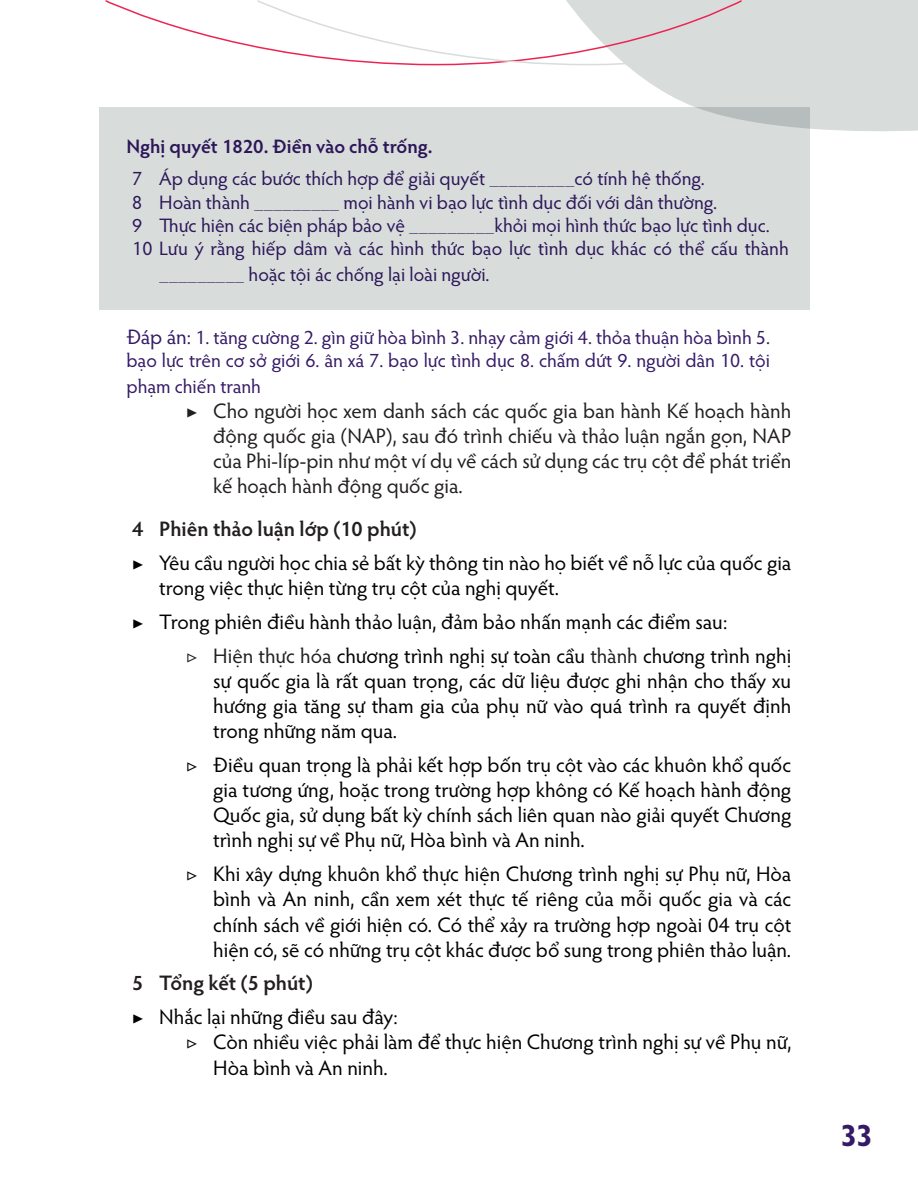
<style>
.page{position:relative;width:918px;height:1188px;background:#fff}
.page>*{position:absolute;margin:0;border:0;box-sizing:border-box;transform-origin:0 0}
.t1{font:700 31.5px "Hypatia Sans Pro";color:#351a67}
.t2{font:21px/25.2px "Hypatia Sans Pro";color:#000;text-align:justify}
.t3{font:21px/25.2px "Hypatia Sans Pro";color:#231f20;text-align:justify}
.t4{font:600 21px "Hypatia Sans Pro";color:#231f20}
.t5{font:19.5px/25.2px "Hypatia Sans Pro";color:#351a67}
.t6{font:600 19.5px "Hypatia Sans Pro";color:#351a67}
.s1{font-size:21px}
.s2{color:#231f20}
</style>
<div class="page">
<svg style="left:628px;top:0;width:290px;height:132px;background:#dbdede"></svg>
<svg style="left:105px;top:0;width:790px;height:66px"></svg>
<div style="left:100px;top:107px;width:710px;height:203px;background:#d8dcdb"></div>
<p class="t6" style="left:126px;top:133px;width:307px">Nghị quyết 1820. Điền vào chỗ trống.</p>
<p class="t5" style="left:132px;top:165px;width:574px">7 Áp dụng các bước thích hợp để giải quyết _________có tính hệ thống.</p>
<p class="t5" style="left:132px;top:189px;width:586px">8 Hoàn thành _________ mọi hành vi bạo lực tình dục đối với dân thường.</p>
<p class="t5" style="left:132px;top:212px;width:639px">9 Thực hiện các biện pháp bảo vệ _________khỏi mọi hình thức bạo lực tình dục.</p>
<p class="t5" style="left:159px;top:236px;width:631px;text-indent:-27px">10 Lưu ý rằng hiếp dâm và các hình thức bạo lực tình dục khác có thể cấu thành _________ hoặc tội ác chống lại loài người.</p>
<p class="t5" style="left:126px;top:325px;width:645px;line-height:23.4px"><span class="s1">Đáp án:</span> 1. tăng cường 2. gìn giữ hòa bình 3. nhạy cảm giới 4. thỏa thuận hòa bình 5. bạo lực trên cơ sở giới 6. ân xá 7. bạo lực tình dục 8. chấm dứt 9. người dân 10. tội</p>
<p class="t5" style="left:126px;top:373px;width:136px">phạm chiến tranh</p>
<p class="t3" style="left:213px;top:397px;width:580px;text-indent:-27px">▶ Cho người học xem danh sách các quốc gia ban hành Kế hoạch hành động quốc gia (NAP), sau đó trình chiếu và thảo luận ngắn gọn, NAP của Phi-líp-pin như một ví dụ về cách sử dụng các trụ cột để phát triển kế hoạch hành động quốc gia.</p>
<p class="t4" style="left:132px;top:514px;width:286px">4 Phiên thảo luận lớp (10 phút)</p>
<p class="t2" style="left:159px;top:549px;width:634px;text-indent:-27px">▶ Yêu cầu người học chia sẻ bất kỳ thông tin nào họ biết về nỗ lực của quốc gia trong việc thực hiện từng trụ cột của nghị quyết.</p>
<p class="t2" style="left:132px;top:608px;width:597px">▶ Trong phiên điều hành thảo luận, đảm bảo nhấn mạnh các điểm sau:</p>
<p class="t2" style="left:213px;top:642px;width:580px;text-indent:-27px"><span class="s2">▷ Hiện thực hóa</span> chương trình nghị sự toàn cầu <span class="s2">thành</span> chương trình nghị sự quốc gia là rất quan trọng, các dữ liệu được ghi nhận cho thấy xu hướng gia tăng sự tham gia của phụ nữ vào quá trình ra quyết định trong những năm qua.</p>
<p class="t2" style="left:213px;top:751px;width:580px;text-indent:-27px">▷ Điều quan trọng là phải kết hợp bốn trụ cột vào các khuôn khổ quốc gia tương ứng, hoặc trong trường hợp không có Kế hoạch hành động Quốc gia, sử dụng bất kỳ chính sách liên quan nào giải quyết Chương trình nghị sự về Phụ nữ, Hòa bình và An ninh.</p>
<p class="t2" style="left:213px;top:861px;width:580px;text-indent:-27px">▷ Khi xây dựng khuôn khổ thực hiện Chương trình nghị sự Phụ nữ, Hòa bình và An ninh, cần xem xét thực tế riêng của mỗi quốc gia và các chính sách về giới hiện có. Có thể xảy ra trường hợp ngoài 04 trụ cột hiện có, sẽ có những trụ cột khác được bổ sung trong phiên thảo luận.</p>
<p class="t4" style="left:132px;top:969px;width:182px">5 Tổng kết (5 phút)</p>
<p class="t2" style="left:132px;top:1004px;width:267px">▶ Nhắc lại những điều sau đây:</p>
<p class="t2" style="left:213px;top:1029px;width:580px;text-indent:-27px">▷ Còn nhiều việc phải làm để thực hiện Chương trình nghị sự về Phụ nữ,<br>Hòa bình và An ninh.</p>
<h1 class="t1" style="left:840px;top:1112px;width:34px">33</h1>
</div>
